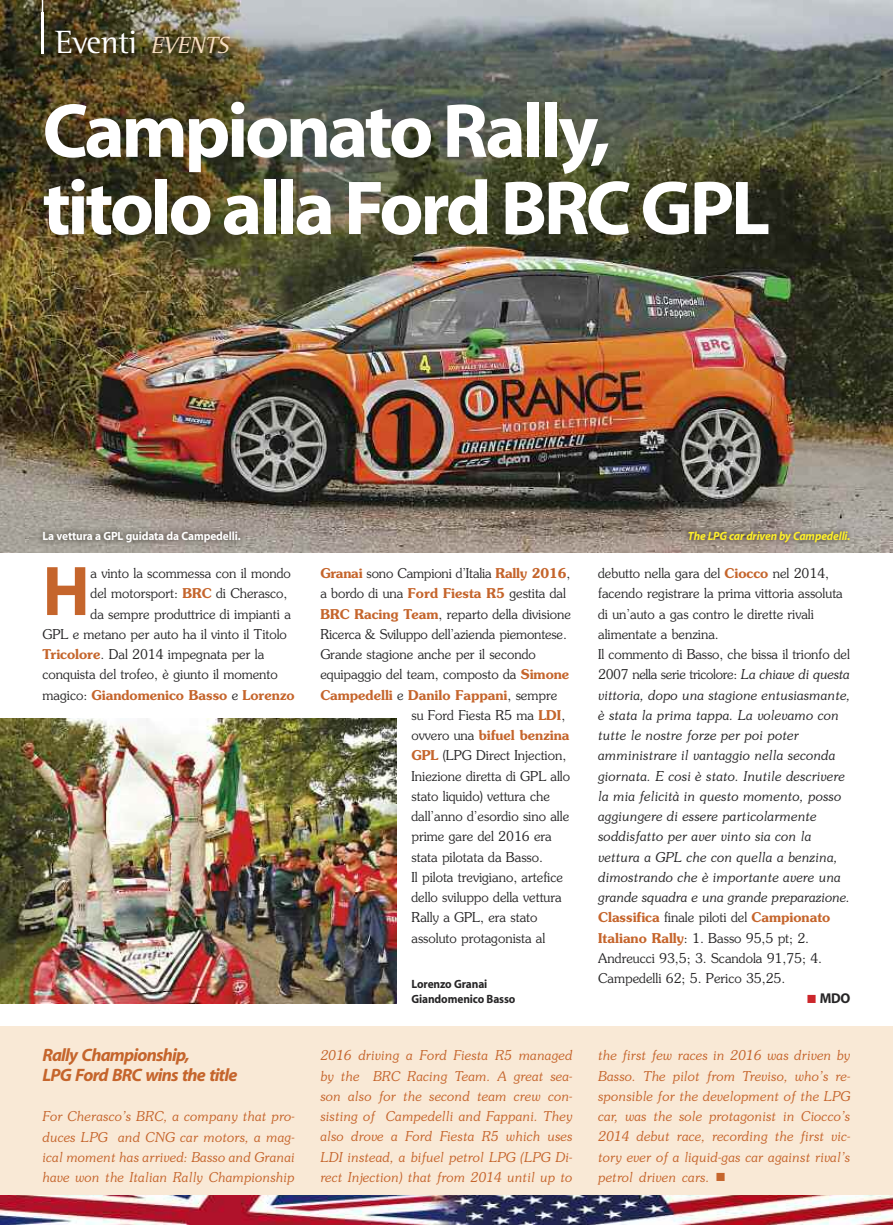
<style>
.page{position:relative;width:893px;height:1225px;background:#fff}
.page>*{position:absolute;margin:0;border:0;box-sizing:border-box;transform-origin:0 0}
.t1{font:700 77.1px/77.1px "Myriad";letter-spacing:-.045em;color:#fff}
.t2{font:700 70.95px "Myriad";color:#c5652c}
.t3{font:33px "Rotis Semi Serif";letter-spacing:-.01em;color:#fff}
.t4{font:italic 700 18px/20.2px "Myriad";letter-spacing:-.045em;color:#c5652c}
.t5{font:700 14.25px "Myriad";color:#272627}
.t6{font:italic 300 13.5px/20.2px "Souvenir";color:#272627}
.t7{font:300 13.5px "Souvenir";color:#272627}
.t8{font:italic 300 13.5px/20.2px "Souvenir";color:#c5652c;text-align:justify}
.t9{font:600 13.5px "Souvenir";color:#c5652c}
.t10{font:700 12px "Myriad";letter-spacing:-.01em;color:#fff;scale:.95 1}
.t11{font:700 12px/15px "Myriad";letter-spacing:-.01em;color:#272627;scale:.95 1}
.t12{font:italic 700 12px "Myriad";letter-spacing:-.01em;color:#fff12a;scale:.95 1}
.s1{font-style:italic;font-size:24px;color:#f6dec1}
.s2{font-weight:600;color:#c5652c}
.s3{font-weight:300;color:#272627}
.s4{font-style:normal}
.s5{font-weight:600;font-style:normal;color:#c5652c}
</style>
<div class="page">
<img style="left:0;top:0;width:893px;height:553px">
<hr style="left:42px;top:0;width:1px;height:53px;background:#fff">
<img style="left:40px;top:13px;width:258px;height:66px">
<img style="left:42px;top:13px;width:1px;height:40px">
<div style="left:0;top:1026px;width:893px;height:191px;background:#f9e9d6"></div>
<img style="left:0;top:1195px;width:893px;height:30px">
<img style="left:29px;top:519px;width:231px;height:34px">
<img style="left:630px;top:519px;width:237px;height:34px">
<img style="left:0;top:718px;width:396px;height:285px">
<h3 class="t3" style="left:55px;top:31px;width:179px">Eventi <span class="s1">EVENTS</span></h3>
<h1 class="t1" style="left:43px;top:99px;width:729px">Campionato Rally, titolo alla Ford BRC GPL</h1>
<p class="t10" style="left:43px;top:531px;width:210px">La vettura a GPL guidata da Campedelli.</p>
<p class="t12" style="left:688px;top:531px;width:173px">The LPG car driven by Campedelli.</p>
<h2 class="t2" style="left:43px;top:564px;width:49px">H</h2>
<p class="t7" style="left:91px;top:565px;width:202px">a vinto la scommessa con il mondo</p>
<p class="t7" style="left:91px;top:586px;width:198px">del motorsport: <span class="s2">BRC</span> di Cherasco,</p>
<p class="t7" style="left:91px;top:606px;width:202px">da sempre produttrice di impianti a</p>
<p class="t7" style="left:43px;top:626px;width:246px">GPL e metano per auto ha il vinto il Titolo</p>
<p class="t7" style="left:43px;top:646px;width:223px"><span class="s2">Tricolore</span>. Dal 2014 impegnata per la</p>
<p class="t7" style="left:43px;top:667px;width:237px">conquista del trofeo, è giunto il momento</p>
<p class="t9" style="left:43px;top:687px;width:254px"><span class="s3">magico:</span> Giandomenico Basso <span class="s3">e</span> Lorenzo</p>
<h3 class="t4" style="left:43px;top:1046px;width:196px">Rally Championship,<br>LPG Ford BRC wins the title</h3>
<p class="t8" style="left:43px;top:1106px;width:254px">For Cherasco’s BRC, a company that pro&shy;duces LPG and CNG car motors, a mag&shy;ical moment has arrived: Basso and Granai have won the Italian Rally Championship</p>
<p class="t7" style="left:320px;top:565px;width:252px"><span class="s2">Granai</span> sono Campioni d’Italia <span class="s2">Rally 2016</span>,</p>
<p class="t7" style="left:320px;top:586px;width:247px">a bordo di una <span class="s2">Ford Fiesta R5</span> gestita dal</p>
<p class="t7" style="left:320px;top:606px;width:252px"><span class="s2">BRC Racing Team</span>, reparto della divisione</p>
<p class="t7" style="left:320px;top:626px;width:248px">Ricerca &amp; Sviluppo dell’azienda piemontese.</p>
<p class="t7" style="left:320px;top:646px;width:217px">Grande stagione anche per il secondo</p>
<p class="t7" style="left:320px;top:667px;width:250px">equipaggio del team, composto da <span class="s2">Simone</span></p>
<p class="t9" style="left:320px;top:687px;width:238px">Campedelli <span class="s3">e</span> Danilo Fappani<span class="s3">, sempre</span></p>
<p class="t7" style="left:411px;top:707px;width:155px">su Ford Fiesta R5 ma <span class="s2">LDI</span>,</p>
<p class="t9" style="left:411px;top:727px;width:160px"><span class="s3">ovvero una</span> bifuel benzina</p>
<p class="t7" style="left:411px;top:748px;width:156px"><span class="s2">GPL</span> (LPG Direct Injection,</p>
<p class="t7" style="left:411px;top:768px;width:160px">Iniezione diretta di GPL allo</p>
<p class="t7" style="left:411px;top:788px;width:140px">stato liquido) vettura che</p>
<p class="t7" style="left:411px;top:808px;width:159px">dall’anno d’esordio sino alle</p>
<p class="t7" style="left:411px;top:829px;width:142px">prime gare del 2016 era</p>
<p class="t7" style="left:411px;top:849px;width:133px">stata pilotata da Basso.</p>
<p class="t7" style="left:411px;top:869px;width:153px">Il pilota trevigiano, artefice</p>
<p class="t7" style="left:411px;top:889px;width:152px">dello sviluppo della vettura</p>
<p class="t7" style="left:411px;top:910px;width:127px">Rally a GPL, era stato</p>
<p class="t7" style="left:411px;top:930px;width:135px">assoluto protagonista al</p>
<p class="t11" style="left:411px;top:978px;width:111px">Lorenzo Granai<br>Giandomenico Basso</p>
<p class="t6" style="left:598px;top:563px;width:254px"><span class="s4">debutto nella gara del</span> <span class="s5">Ciocco</span> <span class="s4">nel 2014, facendo registrare la prima vittoria assoluta di un’auto a gas contro le dirette rivali alimentate a benzina.<br>Il commento di Basso, che bissa il trionfo del 2007 nella serie tricolore:</span> La chiave di questa vittoria, dopo una stagione entusiasmante, è stata la prima tappa. La volevamo con tutte le nostre forze per poi poter amministrare il vantaggio nella seconda giornata. E cosi è stato. Inutile descrivere la mia felicità in questo momento, posso aggiungere di essere particolarmente soddisfatto per aver vinto sia con la vettura a GPL che con quella a benzina, dimostrando che è importante avere una grande squadra e una grande preparazione.<br><span class="s5">Classifica</span> <span class="s4">finale piloti del</span> <span class="s5">Campionato Italiano Rally</span><span class="s4">: 1. Basso 95,5 pt; 2.<br>Andreucci 93,5; 3. Scandola 91,75; 4.<br>Campedelli 62; 5. Perico 35,25.</span></p>
<p class="t5" style="left:820px;top:993px;width:32px">MDO</p>
<p class="t8" style="left:320px;top:1045px;width:254px">2016 driving a Ford Fiesta R5 managed by the BRC Racing Team. A great sea&shy;son also for the second team crew con&shy;sisting of Campedelli and Fappani. They also drove a Ford Fiesta R5 which uses LDI instead, a bifuel petrol LPG (LPG Di&shy;rect Injection) that from 2014 until up to</p>
<p class="t8" style="left:598px;top:1045px;width:254px">the first few races in 2016 was driven by Basso. The pilot from Treviso, who’s re&shy;sponsible for the development of the LPG car, was the sole protagonist in Ciocco’s 2014 debut race, recording the first vic&shy;tory ever of a liquid-gas car against rival’s petrol driven cars.</p>
</div>
